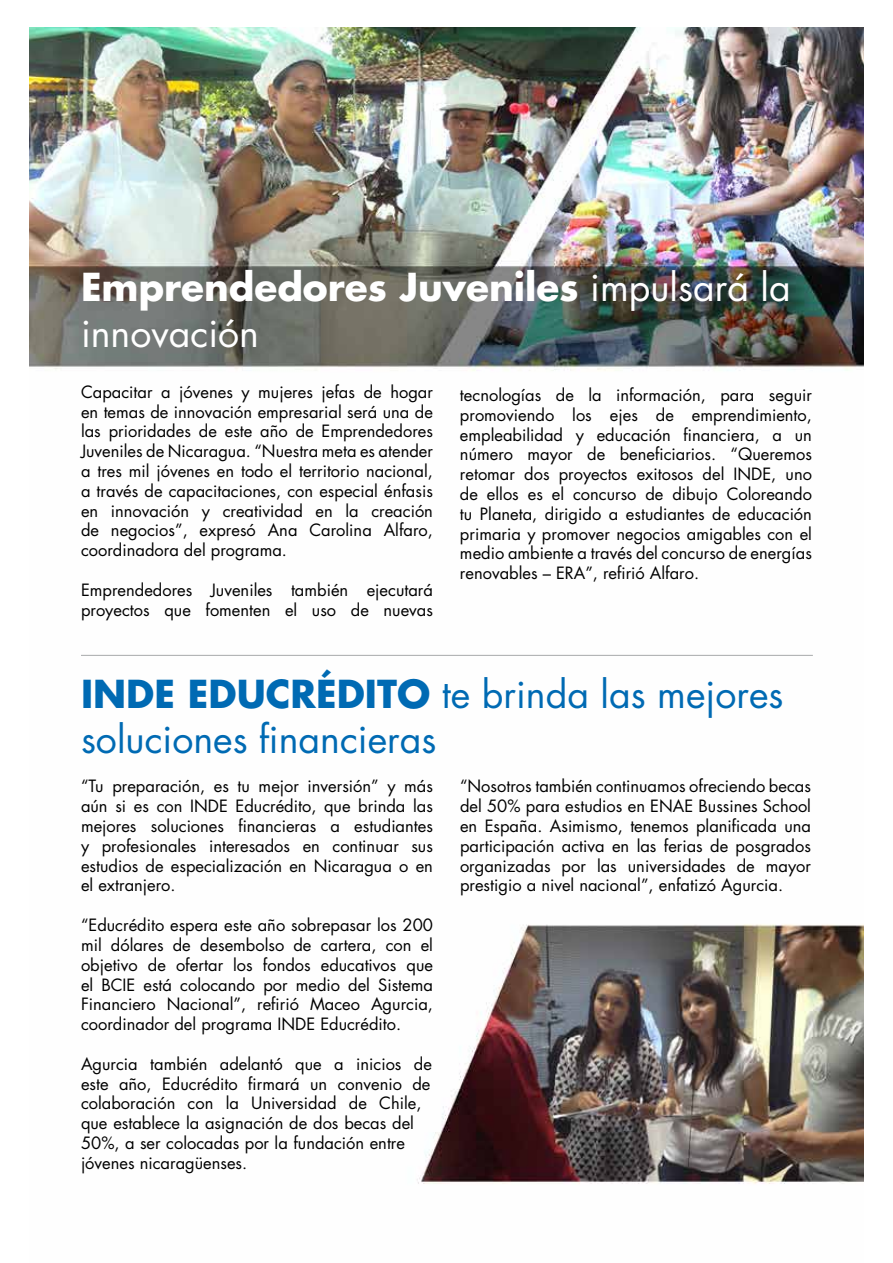
<style>
.page{position:relative;width:893px;height:1263px;background:#fff}
.page>*{position:absolute;margin:0;border:0;box-sizing:border-box;transform-origin:0 0}
.t1{font:37.5px/45px "Futura Std";color:#006ab3}
.t2{font:700 37.5px/45px "Futura Std";color:#fff}
.t3{font:16.5px/19.8px "Futura Std";color:#000;text-align:justify}
.s1{font-weight:400}
.s2{font-weight:700}
</style>
<div class="page">
<img style="left:29px;top:28px;width:835px;height:1156px">
<hr style="left:81px;top:655px;width:732px;height:1px;background:#b1b3b4">
<h1 class="t2" style="left:81px;top:264px;width:711px">Emprendedores Juveniles <span class="s1">impulsará la innovación</span></h1>
<p class="t3" style="left:81px;top:382px;width:353px">Capacitar a jóvenes y mujeres jefas de hogar en temas de innovación empresarial será una de las prioridades de este año de Emprendedores Juveniles de Nicaragua. “Nuestra meta es atender a tres mil jóvenes en todo el territorio nacional, a través de capacitaciones, con especial énfasis en innovación y creatividad en la creación de negocios”, expresó Ana Carolina Alfaro, coordinadora del programa.</p>
<p class="t3" style="left:81px;top:580px;width:353px">Emprendedores Juveniles también ejecutará proyectos que fomenten el uso de nuevas</p>
<p class="t3" style="left:460px;top:385px;width:353px">tecnologías de la información, para seguir promoviendo los ejes de emprendimiento, empleabilidad y educación financiera, a un número mayor de beneficiarios. “Queremos retomar dos proyectos exitosos del INDE, uno de ellos es el concurso de dibujo Coloreando tu Planeta, dirigido a estudiantes de educación primaria y promover negocios amigables con el medio ambiente a través del concurso de energías renovables – ERA”, refirió Alfaro.</p>
<h1 class="t1" style="left:81px;top:672px;width:704px"><span class="s2">INDE EDUCRÉDITO</span> te brinda las mejores soluciones financieras</h1>
<p class="t3" style="left:81px;top:777px;width:353px">“Tu preparación, es tu mejor inversión” y más aún si es con INDE Educrédito, que brinda las mejores soluciones financieras a estudiantes y profesionales interesados en continuar sus estudios de especialización en Nicaragua o en el extranjero.</p>
<p class="t3" style="left:81px;top:915px;width:353px">“Educrédito espera este año sobrepasar los 200 mil dólares de desembolso de cartera, con el objetivo de ofertar los fondos educativos que el BCIE está colocando por medio del Sistema Financiero Nacional”, refirió Maceo Agurcia, coordinador del programa INDE Educrédito.</p>
<p class="t3" style="left:81px;top:1054px;width:353px;text-align:left">Agurcia también adelantó que a inicios de este año, Educrédito firmará un convenio de colaboración con la Universidad de Chile, que establece la asignación de dos becas del 50%, a ser colocadas por la fundación entre jóvenes nicaragüenses.</p>
<p class="t3" style="left:460px;top:777px;width:353px">“Nosotros también continuamos ofreciendo becas del 50% para estudios en ENAE Bussines School en España. Asimismo, tenemos planificada una participación activa en las ferias de posgrados organizadas por las universidades de mayor prestigio a nivel nacional”, enfatizó Agurcia.</p>
</div>
